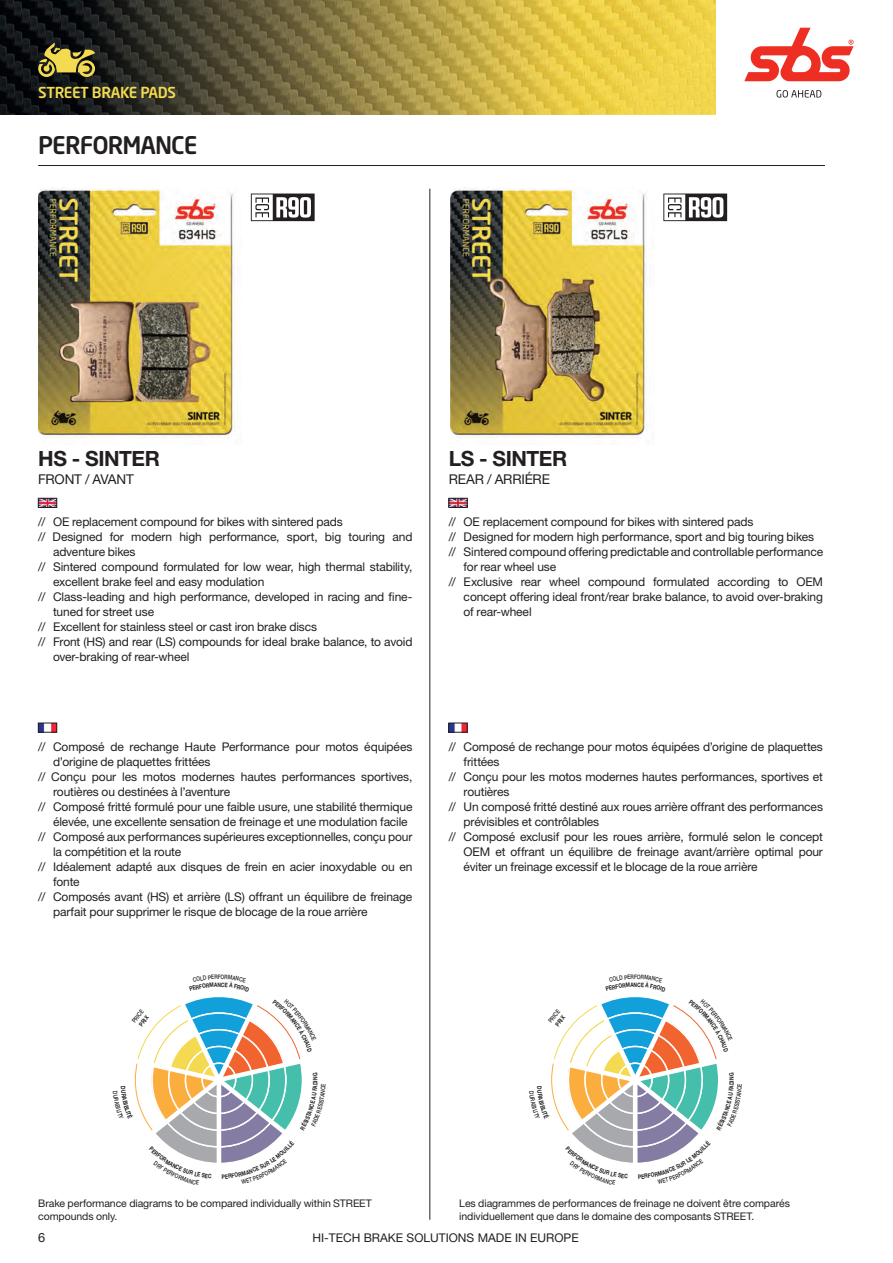
<style>
.page{position:relative;width:893px;height:1263px;background:#fff}
.page>*{position:absolute;margin:0;border:0;box-sizing:border-box;transform-origin:0 0}
.t1{font:500 24px "Neo Sans Std";letter-spacing:-.04em;color:#231f20}
.t2{font:700 21px "Helvetica Neue LT Std";letter-spacing:-.02em;color:#231f20}
.t3{font:500 15px "Neo Sans Std";letter-spacing:-.025em;color:#f3da50}
.t4{font:13.5px "Helvetica Neue LT Std";letter-spacing:-.015em;color:#231f20}
.t5{font:12.75px "Helvetica Neue LT Std";color:#231f20}
.t6{font:12px "Helvetica Neue LT Std";letter-spacing:-.01em;color:#231f20}
.t7{font:10.5px/12.6px "Helvetica Neue LT Std";letter-spacing:-.005em;color:#231f20}
.t8{font:700 6.15px "Helvetica Neue LT Std";color:#231f20;scale:.8 1}
.t9{font:500 6.15px "Helvetica Neue LT Std";color:#231f20;scale:.8 1}
</style>
<div class="page">
<img style="left:0;top:0;width:716px;height:115px">
<svg style="left:744px;top:28px;width:109px;height:53px"></svg>
<svg style="left:776px;top:90px;width:45px;height:8px"></svg>
<img style="left:38px;top:187px;width:196px;height:254px">
<img style="left:451px;top:187px;width:195px;height:254px">
<svg style="left:251px;top:194px;width:64px;height:27px"></svg>
<svg style="left:663px;top:194px;width:64px;height:27px"></svg>
<img style="left:40px;top:500px;width:15px;height:6px">
<div style="left:38px;top:498px;width:19px;height:10px;border:1px solid #231f20"></div>
<img style="left:451px;top:500px;width:14px;height:6px">
<div style="left:449px;top:498px;width:18px;height:10px;border:1px solid #231f20"></div>
<img style="left:40px;top:725px;width:15px;height:5px">
<div style="left:38px;top:723px;width:19px;height:9px;border:1px solid #231f20"></div>
<img style="left:451px;top:725px;width:14px;height:5px">
<hr style="left:38px;top:165px;width:787px;height:1px;background:#231f20">
<hr style="left:429px;top:189px;width:1px;height:1031px;background:#231f20">
<svg style="left:38px;top:43px;width:57px;height:34px;background:#807532"></svg>
<svg style="left:134px;top:997px;width:168px;height:166px"></svg>
<svg style="left:551px;top:997px;width:167px;height:166px"></svg>
<p class="t3" style="left:38px;top:84px;width:139px">STREET BRAKE PADS</p>
<h1 class="t1" style="left:38px;top:132px;width:161px">PERFORMANCE</h1>
<h2 class="t2" style="left:38px;top:451px;width:123px">HS - SINTER</h2>
<p class="t4" style="left:38px;top:474px;width:97px">FRONT / AVANT</p>
<h2 class="t2" style="left:449px;top:451px;width:120px">LS - SINTER</h2>
<p class="t4" style="left:449px;top:474px;width:103px">REAR / ARRIÉRE</p>
<p class="t6" style="left:38px;top:517px;width:306px">// OE replacement compound for bikes with sintered pads</p>
<p class="t6" style="left:38px;top:532px;width:376px">// Designed for modern high performance, sport, big touring and</p>
<p class="t6" style="left:53px;top:547px;width:84px">adventure bikes</p>
<p class="t6" style="left:38px;top:562px;width:376px">// Sintered compound formulated for low wear, high thermal stability,</p>
<p class="t6" style="left:53px;top:577px;width:213px">excellent brake feel and easy modulation</p>
<p class="t6" style="left:38px;top:592px;width:376px">// Class-leading and high performance, developed in racing and fine-</p>
<p class="t6" style="left:53px;top:607px;width:103px">tuned for street use</p>
<p class="t6" style="left:38px;top:622px;width:280px">// Excellent for stainless steel or cast iron brake discs</p>
<p class="t6" style="left:38px;top:637px;width:376px">// Front (HS) and rear (LS) compounds for ideal brake balance, to avoid</p>
<p class="t6" style="left:53px;top:652px;width:138px">over-braking of rear-wheel</p>
<p class="t6" style="left:449px;top:517px;width:306px">// OE replacement compound for bikes with sintered pads</p>
<p class="t6" style="left:449px;top:532px;width:367px">// Designed for modern high performance, sport and big touring bikes</p>
<p class="t6" style="left:449px;top:547px;width:376px">// Sintered compound offering predictable and controllable performance</p>
<p class="t6" style="left:464px;top:562px;width:94px">for rear wheel use</p>
<p class="t6" style="left:449px;top:577px;width:376px">// Exclusive rear wheel compound formulated according to OEM</p>
<p class="t6" style="left:464px;top:592px;width:361px">concept offering ideal front/rear brake balance, to avoid over-braking</p>
<p class="t6" style="left:464px;top:607px;width:70px">of rear-wheel</p>
<p class="t6" style="left:38px;top:742px;width:376px">// Composé de rechange Haute Performance pour motos équipées</p>
<p class="t6" style="left:53px;top:757px;width:159px">d’origine de plaquettes frittées</p>
<p class="t6" style="left:38px;top:772px;width:376px">// Conçu pour les motos modernes hautes performances sportives,</p>
<p class="t6" style="left:53px;top:787px;width:179px">routières ou destinées à l’aventure</p>
<p class="t6" style="left:38px;top:802px;width:376px">// Composé fritté formulé pour une faible usure, une stabilité thermique</p>
<p class="t6" style="left:53px;top:817px;width:356px">élevée, une excellente sensation de freinage et une modulation facile</p>
<p class="t6" style="left:38px;top:832px;width:376px">// Composé aux performances supérieures exceptionnelles, conçu pour</p>
<p class="t6" style="left:53px;top:847px;width:130px">la compétition et la route</p>
<p class="t6" style="left:38px;top:862px;width:376px">// Idéalement adapté aux disques de frein en acier inoxydable ou en</p>
<p class="t6" style="left:53px;top:877px;width:28px">fonte</p>
<p class="t6" style="left:38px;top:892px;width:376px">// Composés avant (HS) et arrière (LS) offrant un équilibre de freinage</p>
<p class="t6" style="left:53px;top:907px;width:316px">parfait pour supprimer le risque de blocage de la roue arrière</p>
<p class="t6" style="left:449px;top:742px;width:376px">// Composé de rechange pour motos équipées d’origine de plaquettes</p>
<p class="t6" style="left:464px;top:757px;width:37px">frittées</p>
<p class="t6" style="left:449px;top:772px;width:376px">// Conçu pour les motos modernes hautes performances, sportives et</p>
<p class="t6" style="left:464px;top:787px;width:47px">routières</p>
<p class="t6" style="left:449px;top:802px;width:376px">// Un composé fritté destiné aux roues arrière offrant des performances</p>
<p class="t6" style="left:464px;top:817px;width:137px">prévisibles et contrôlables</p>
<p class="t6" style="left:449px;top:832px;width:376px">// Composé exclusif pour les roues arrière, formulé selon le concept</p>
<p class="t6" style="left:464px;top:847px;width:361px">OEM et offrant un équilibre de freinage avant/arrière optimal pour</p>
<p class="t6" style="left:464px;top:862px;width:295px">éviter un freinage excessif et le blocage de la roue arrière</p>
<p class="t9" style="left:218px;top:975px;width:5px">F</p>
<p class="t9" style="left:634px;top:975px;width:5px">F</p>
<p class="t8" style="left:217px;top:982px;width:6px">N</p>
<p class="t8" style="left:634px;top:982px;width:6px">N</p>
<p class="t8" style="left:313px;top:1082px;width:3px;rotate:-90deg">I</p>
<p class="t8" style="left:729px;top:1082px;width:3px;rotate:-90deg">I</p>
<p class="t7" style="left:38px;top:1198px;width:335px">Brake performance diagrams to be compared individually within STREET compounds only.</p>
<p class="t7" style="left:459px;top:1198px;width:332px">Les diagrammes de performances de freinage ne doivent être comparés individuellement que dans le domaine des composants STREET.</p>
<p class="t5" style="left:38px;top:1233px;width:9px">6</p>
<p class="t6" style="left:312px;top:1233px;width:268px">HI-TECH BRAKE SOLUTIONS MADE IN EUROPE</p>
</div>
